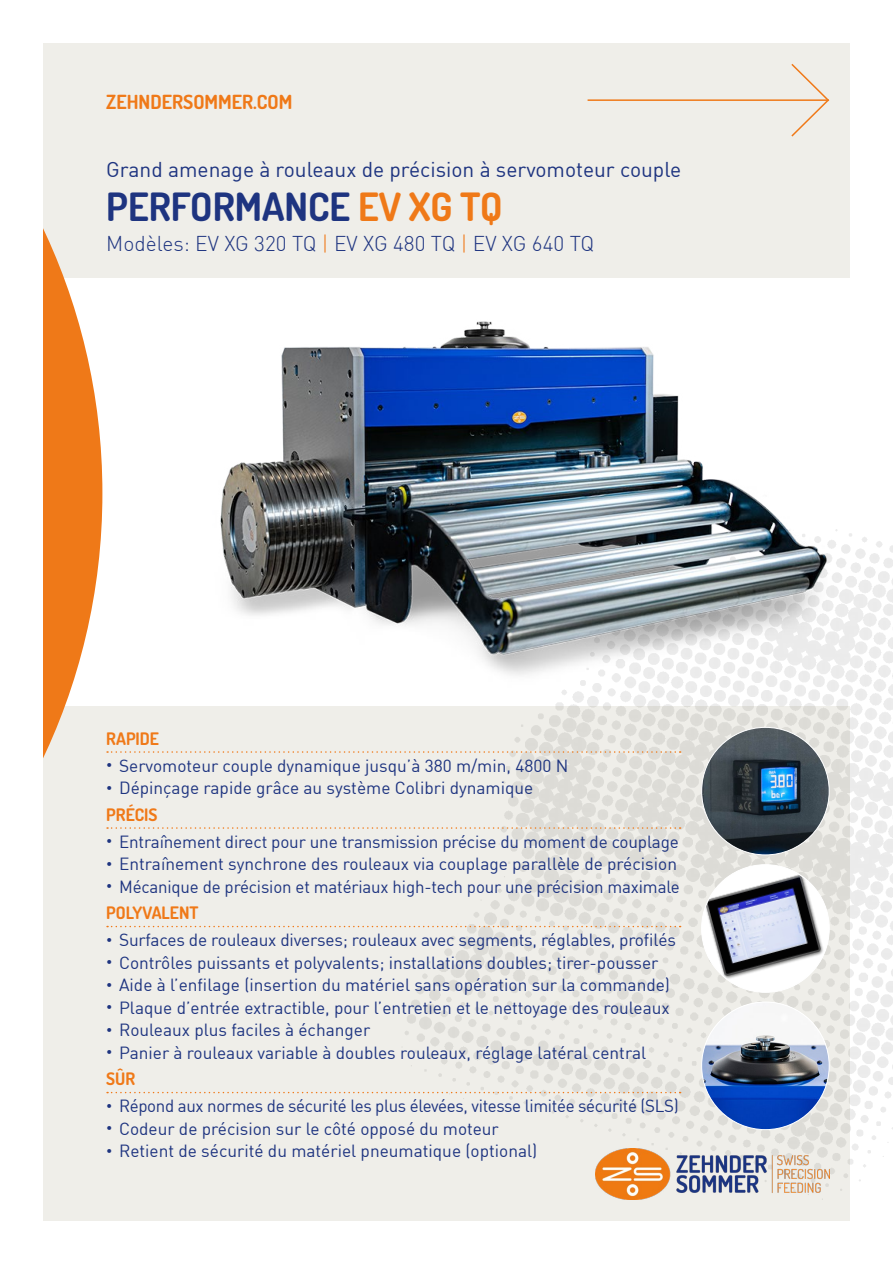
<style>
.page{position:relative;width:893px;height:1263px;background:#fff}
.page>*{position:absolute;margin:0;border:0;box-sizing:border-box;transform-origin:0 0}
.t1{font:700 39px "Dosis";color:#1e3480}
.t2{font:21px "DIN";color:#1e3480}
.t3{font:300 21px "DIN";color:#1e3480}
.t4{font:700 19.5px "Dosis";color:#ef7918}
.t5{font:17.25px "DIN";color:#1e3480}
.t6{font:17.25px "DIN";letter-spacing:-.02em;color:#1e3480}
.t7{font:700 17.25px "Dosis";color:#ef7918}
.s1{color:#ef7918}
.s2{font-size:12px}
</style>
<div class="page">
<div style="left:43px;top:43px;width:807px;height:1177px;background:#efeee9"></div>
<div style="left:0;top:279px;width:893px;height:427px;background:#fff"></div>
<svg style="left:43px;top:228px;width:59px;height:530px;fill:#ef7918"></svg>
<hr style="left:588px;top:99px;width:240px;height:2px;background:#ef7918">
<svg style="left:790px;top:64px;width:40px;height:73px"></svg>
<img style="left:386px;top:537px;width:507px;height:663px">
<img style="left:595px;top:1149px;width:234px;height:50px">
<img style="left:702px;top:727px;width:127px;height:128px;border-radius:64px">
<div style="left:702px;top:865px;width:127px;height:127px;background:#fff;border-radius:50%"></div>
<img style="left:702px;top:873px;width:127px;height:112px">
<img style="left:702px;top:1002px;width:127px;height:128px;border-radius:64px">
<img style="left:220px;top:321px;width:638px;height:385px">
<svg style="left:107px;top:751px;width:574px;height:2px"></svg>
<svg style="left:107px;top:827px;width:574px;height:2px"></svg>
<svg style="left:107px;top:926px;width:574px;height:1px"></svg>
<svg style="left:107px;top:1092px;width:574px;height:1px"></svg>
<p class="t4" style="left:106px;top:87px;width:188px">ZEHNDERSOMMER.COM</p>
<p class="t2" style="left:106px;top:156px;width:576px">Grand amenage à rouleaux de précision à servomoteur couple</p>
<h1 class="t1" style="left:106px;top:177px;width:398px">PERFORMANCE <span class="s1">EV XG TQ</span></h1>
<p class="t3" style="left:106px;top:230px;width:489px">Modèles: EV XG 320 TQ <span class="s1">|</span> EV XG 480 TQ <span class="s1">|</span> EV XG 640 TQ</p>
<p class="t7" style="left:106px;top:726px;width:54px">RAPIDE</p>
<p class="t5" style="left:106px;top:755px;width:463px"><span class="s2">•</span> Servomoteur couple dynamique jusqu’à 380 m/min, 4800 N</p>
<p class="t5" style="left:106px;top:777px;width:429px"><span class="s2">•</span> Dépinçage rapide grâce au système Colibri dynamique</p>
<p class="t7" style="left:106px;top:802px;width:53px">PRÉCIS</p>
<p class="t5" style="left:106px;top:831px;width:574px"><span class="s2">•</span> Entraînement direct pour une transmission précise du moment de couplage</p>
<p class="t5" style="left:106px;top:853px;width:572px"><span class="s2">•</span> Entraînement synchrone des rouleaux via couplage parallèle de précision</p>
<p class="t5" style="left:106px;top:876px;width:575px"><span class="s2">•</span> Mécanique de précision et matériaux high-tech pour une précision maximale</p>
<p class="t7" style="left:106px;top:900px;width:94px">POLYVALENT</p>
<p class="t5" style="left:106px;top:929px;width:571px"><span class="s2">•</span> Surfaces de rouleaux diverses; rouleaux avec segments, réglables, profilés</p>
<p class="t5" style="left:106px;top:952px;width:554px"><span class="s2">•</span> Contrôles puissants et polyvalents; installations doubles; tirer-pousser</p>
<p class="t5" style="left:106px;top:974px;width:565px"><span class="s2">•</span> Aide à l’enfilage (insertion du matériel sans opération sur la commande)</p>
<p class="t5" style="left:106px;top:997px;width:565px"><span class="s2">•</span> Plaque d’entrée extractible, pour l’entretien et le nettoyage des rouleaux</p>
<p class="t5" style="left:106px;top:1019px;width:265px"><span class="s2">•</span> Rouleaux plus faciles à échanger</p>
<p class="t5" style="left:106px;top:1042px;width:541px"><span class="s2">•</span> Panier à rouleaux variable à doubles rouleaux, réglage latéral central</p>
<p class="t7" style="left:106px;top:1066px;width:31px">SÛR</p>
<p class="t6" style="left:106px;top:1095px;width:574px"><span class="s2">•</span> Répond aux normes de sécurité les plus élevées, vitesse limitée sécurité (SLS)</p>
<p class="t5" style="left:106px;top:1118px;width:394px"><span class="s2">•</span> Codeur de précision sur le côté opposé du moteur</p>
<p class="t5" style="left:106px;top:1140px;width:433px"><span class="s2">•</span> Retient de sécurité du matériel pneumatique (optional)</p>
</div>
